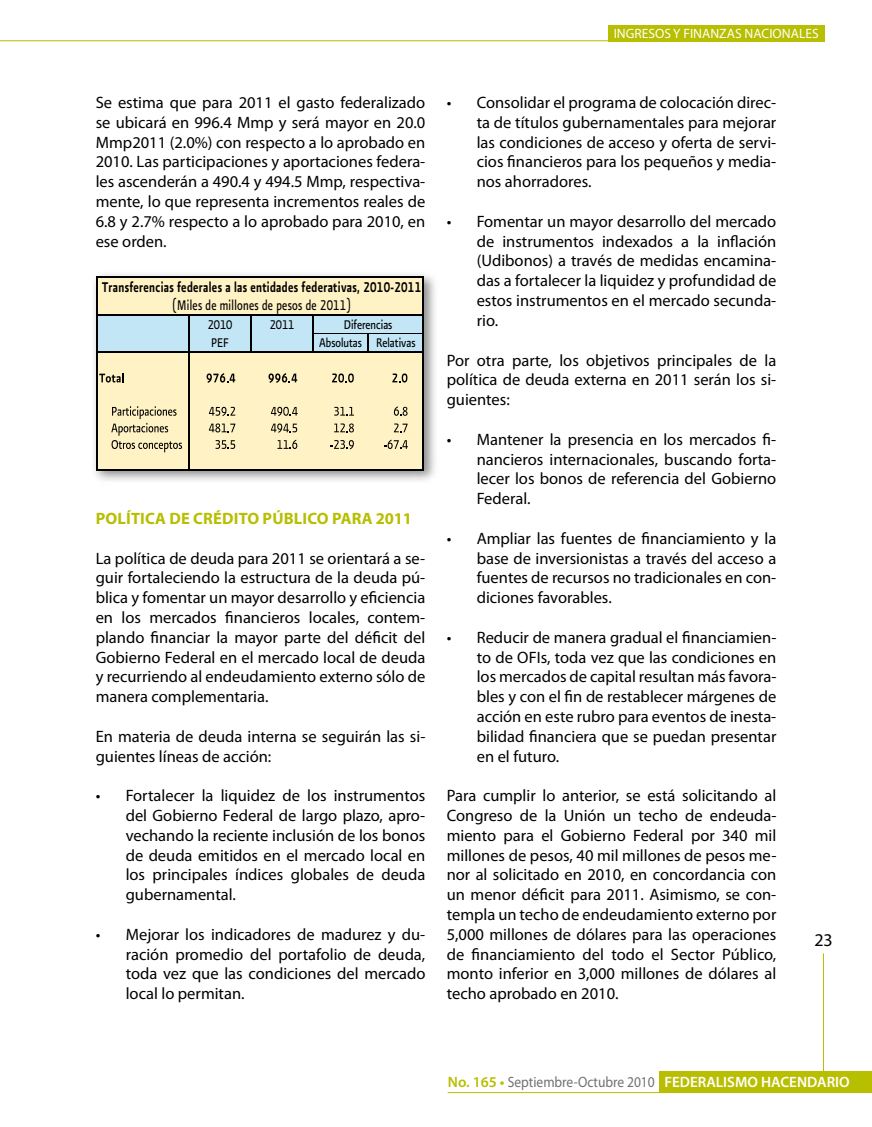
<style>
.page{position:relative;width:872px;height:1127px;background:#fff}
.page>*{position:absolute;margin:0;border:0;box-sizing:border-box;transform-origin:0 0}
.t1{font:18px "Myriad Pro";color:#000}
.t2{font:16.8px "Presidencia Firme";letter-spacing:.025em;color:#000;scale:.72 1}
.t3{font:16.8px "Presidencia Base";letter-spacing:.025em;color:#000;scale:.72 1}
.t4{font:16.5px/19.8px "Myriad Pro";color:#000;text-align:justify}
.t5{font:700 16.5px "Myriad Pro";letter-spacing:.01em;color:#b8be00}
.t6{font:15px "Myriad Pro";color:#707172;scale:.9 1}
.t7{font:15px "Presidencia Base";color:#000;scale:.79 1}
.t8{font:13.5px "Myriad Pro";color:#fff}
.s1{font-weight:600;color:#b8be00}
.s2{font-weight:600;color:#fff}
</style>
<div class="page">
<div style="left:659px;top:1071px;width:213px;height:22px;background:#b8be00"></div>
<hr style="left:448px;top:1092px;width:424px;height:1px;background:#b8be00">
<hr style="left:823px;top:953px;width:1px;height:118px;background:#b8be00">
<hr style="left:0;top:40px;width:824px;height:1px;background:#b8be00">
<div style="left:608px;top:25px;width:216px;height:16px;background:#b8be00"></div>
<img style="left:94px;top:274px;width:341px;height:207px">
<div style="left:97px;top:277px;width:326px;height:192px;background:#fff2c4"></div>
<hr style="left:96px;top:276px;width:327px;height:1px;background:#000">
<div style="left:97px;top:316px;width:126px;height:35px;background:#c3e6f6"></div>
<div style="left:189px;top:316px;width:62px;height:17px;background:#c3e6f6"></div>
<div style="left:252px;top:316px;width:60px;height:17px;background:#c3e6f6"></div>
<div style="left:313px;top:316px;width:110px;height:17px;background:#c3e6f6"></div>
<hr style="left:97px;top:314px;width:91px;height:2px;background:#000">
<hr style="left:190px;top:314px;width:60px;height:2px;background:#000">
<hr style="left:252px;top:314px;width:60px;height:2px;background:#000">
<hr style="left:314px;top:314px;width:109px;height:2px;background:#000">
<div style="left:189px;top:334px;width:61px;height:17px;background:#c3e6f6"></div>
<div style="left:251px;top:334px;width:61px;height:17px;background:#c3e6f6"></div>
<div style="left:313px;top:334px;width:55px;height:17px;background:#c3e6f6"></div>
<div style="left:368px;top:334px;width:55px;height:17px;background:#c3e6f6"></div>
<hr style="left:190px;top:333px;width:60px;height:1px;background:#c3e6f6">
<hr style="left:252px;top:333px;width:60px;height:1px;background:#c3e6f6">
<hr style="left:314px;top:333px;width:54px;height:1px;background:#000">
<hr style="left:369px;top:333px;width:54px;height:1px;background:#000">
<svg style="left:250px;top:314px;width:2px;height:37px"></svg>
<svg style="left:312px;top:314px;width:2px;height:37px"></svg>
<svg style="left:368px;top:333px;width:1px;height:18px"></svg>
<hr style="left:97px;top:351px;width:91px;height:2px;background:#000">
<hr style="left:190px;top:351px;width:233px;height:2px;background:#000">
<hr style="left:96px;top:276px;width:1px;height:195px;background:#000">
<hr style="left:96px;top:469px;width:92px;height:2px;background:#000">
<svg style="left:188px;top:314px;width:2px;height:157px"></svg>
<hr style="left:190px;top:469px;width:61px;height:2px;background:#000">
<hr style="left:251px;top:469px;width:62px;height:2px;background:#000">
<hr style="left:312px;top:469px;width:56px;height:2px;background:#000">
<hr style="left:367px;top:469px;width:56px;height:2px;background:#000">
<svg style="left:423px;top:276px;width:1px;height:195px"></svg>
<svg style="left:99px;top:373px;width:25px;height:9px"></svg>
<svg style="left:207px;top:373px;width:28px;height:10px"></svg>
<svg style="left:268px;top:373px;width:29px;height:10px"></svg>
<svg style="left:332px;top:373px;width:22px;height:9px"></svg>
<svg style="left:392px;top:373px;width:15px;height:9px"></svg>
<svg style="left:209px;top:407px;width:26px;height:9px"></svg>
<svg style="left:271px;top:407px;width:27px;height:9px"></svg>
<svg style="left:334px;top:407px;width:20px;height:9px"></svg>
<svg style="left:394px;top:406px;width:13px;height:10px"></svg>
<svg style="left:209px;top:423px;width:26px;height:9px"></svg>
<svg style="left:271px;top:423px;width:26px;height:10px"></svg>
<svg style="left:334px;top:423px;width:20px;height:9px"></svg>
<svg style="left:394px;top:423px;width:13px;height:9px"></svg>
<svg style="left:111px;top:406px;width:71px;height:46px"></svg>
<svg style="left:215px;top:440px;width:20px;height:9px"></svg>
<svg style="left:277px;top:440px;width:20px;height:9px"></svg>
<svg style="left:330px;top:440px;width:24px;height:9px"></svg>
<svg style="left:384px;top:440px;width:24px;height:9px"></svg>
<p class="t8" style="left:613px;top:25px;width:206px">INGRESOS Y FINANZAS NACIONALES</p>
<p class="t4" style="left:96px;top:92px;width:331px">Se estima que para 2011 el gasto federalizado se ubicará en 996.4 Mmp y será mayor en 20.0<br>Mmp2011 (2.0%) con respecto a lo aprobado en 2010. Las participaciones y aportaciones federa&shy;les ascenderán a 490.4 y 494.5 Mmp, respectiva&shy;mente, lo que representa incrementos reales de 6.8 y 2.7% respecto a lo aprobado para 2010, en ese orden.</p>
<p class="t2" style="left:102px;top:277px;width:444px">Transferencias federales a las entidades federativas, 2010-2011</p>
<p class="t3" style="left:172px;top:296px;width:251px">(Miles de millones de pesos de 2011)</p>
<p class="t7" style="left:208px;top:316px;width:33px">2010</p>
<p class="t7" style="left:270px;top:316px;width:33px">2011</p>
<p class="t7" style="left:344px;top:316px;width:63px">Diferencias</p>
<p class="t7" style="left:211px;top:334px;width:24px">PEF</p>
<p class="t7" style="left:319px;top:334px;width:123px">Absolutas Relativas</p>
<p class="t5" style="left:96px;top:508px;width:318px">POLÍTICA DE CRÉDITO PÚBLICO PARA 2011</p>
<p class="t4" style="left:96px;top:548px;width:331px">La política de deuda para 2011 se orientará a se&shy;guir fortaleciendo la estructura de la deuda pú&shy;blica y fomentar un mayor desarrollo y eficiencia en los mercados financieros locales, contem&shy;plando financiar la mayor parte del déficit del Gobierno Federal en el mercado local de deuda y recurriendo al endeudamiento externo sólo de manera complementaria.</p>
<p class="t4" style="left:96px;top:726px;width:331px">En materia de deuda interna se seguirán las si&shy;guientes líneas de acción:</p>
<p class="t4" style="left:126px;top:785px;width:301px;text-indent:-30px">• Fortalecer la liquidez de los instrumentos del Gobierno Federal de largo plazo, apro&shy;vechando la reciente inclusión de los bonos de deuda emitidos en el mercado local en los principales índices globales de deuda gubernamental.</p>
<p class="t4" style="left:126px;top:924px;width:301px;text-indent:-30px">• Mejorar los indicadores de madurez y du&shy;ración promedio del portafolio de deuda, toda vez que las condiciones del mercado local lo permitan.</p>
<p class="t4" style="left:477px;top:92px;width:301px;text-indent:-30px">• Consolidar el programa de colocación direc&shy;ta de títulos gubernamentales para mejorar las condiciones de acceso y oferta de servi&shy;cios financieros para los pequeños y media&shy;nos ahorradores.</p>
<p class="t4" style="left:477px;top:211px;width:301px;text-indent:-30px">• Fomentar un mayor desarrollo del mercado de instrumentos indexados a la inflación (Udibonos) a través de medidas encamina&shy;das a fortalecer la liquidez y profundidad de estos instrumentos en el mercado secunda&shy;rio.</p>
<p class="t4" style="left:447px;top:350px;width:331px">Por otra parte, los objetivos principales de la política de deuda externa en 2011 serán los si&shy;guientes:</p>
<p class="t4" style="left:477px;top:429px;width:301px;text-indent:-30px">• Mantener la presencia en los mercados fi&shy;nancieros internacionales, buscando forta&shy;lecer los bonos de referencia del Gobierno Federal.</p>
<p class="t4" style="left:477px;top:528px;width:301px;text-indent:-30px">• Ampliar las fuentes de financiamiento y la base de inversionistas a través del acceso a fuentes de recursos no tradicionales en con&shy;diciones favorables.</p>
<p class="t4" style="left:477px;top:627px;width:301px;text-indent:-30px">• Reducir de manera gradual el financiamien&shy;to de OFIs, toda vez que las condiciones en los mercados de capital resultan más favora&shy;bles y con el fin de restablecer márgenes de acción en este rubro para eventos de inesta&shy;bilidad financiera que se puedan presentar en el futuro.</p>
<p class="t4" style="left:447px;top:785px;width:331px">Para cumplir lo anterior, se está solicitando al Congreso de la Unión un techo de endeuda&shy;miento para el Gobierno Federal por 340 mil millones de pesos, 40 mil millones de pesos me&shy;nor al solicitado en 2010, en concordancia con un menor déficit para 2011. Asimismo, se con&shy;templa un techo de endeudamiento externo por 5,000 millones de dólares para las operaciones de financiamiento del todo el Sector Público, monto inferior en 3,000 millones de dólares al techo aprobado en 2010.</p>
<p class="t1" style="left:814px;top:929px;width:20px">23</p>
<p class="t6" style="left:448px;top:1073px;width:448px"><span class="s1">No. 165 •</span> Septiembre-Octubre 2010 <span class="s2">FEDERALISMO HACENDARIO</span></p>
</div>
